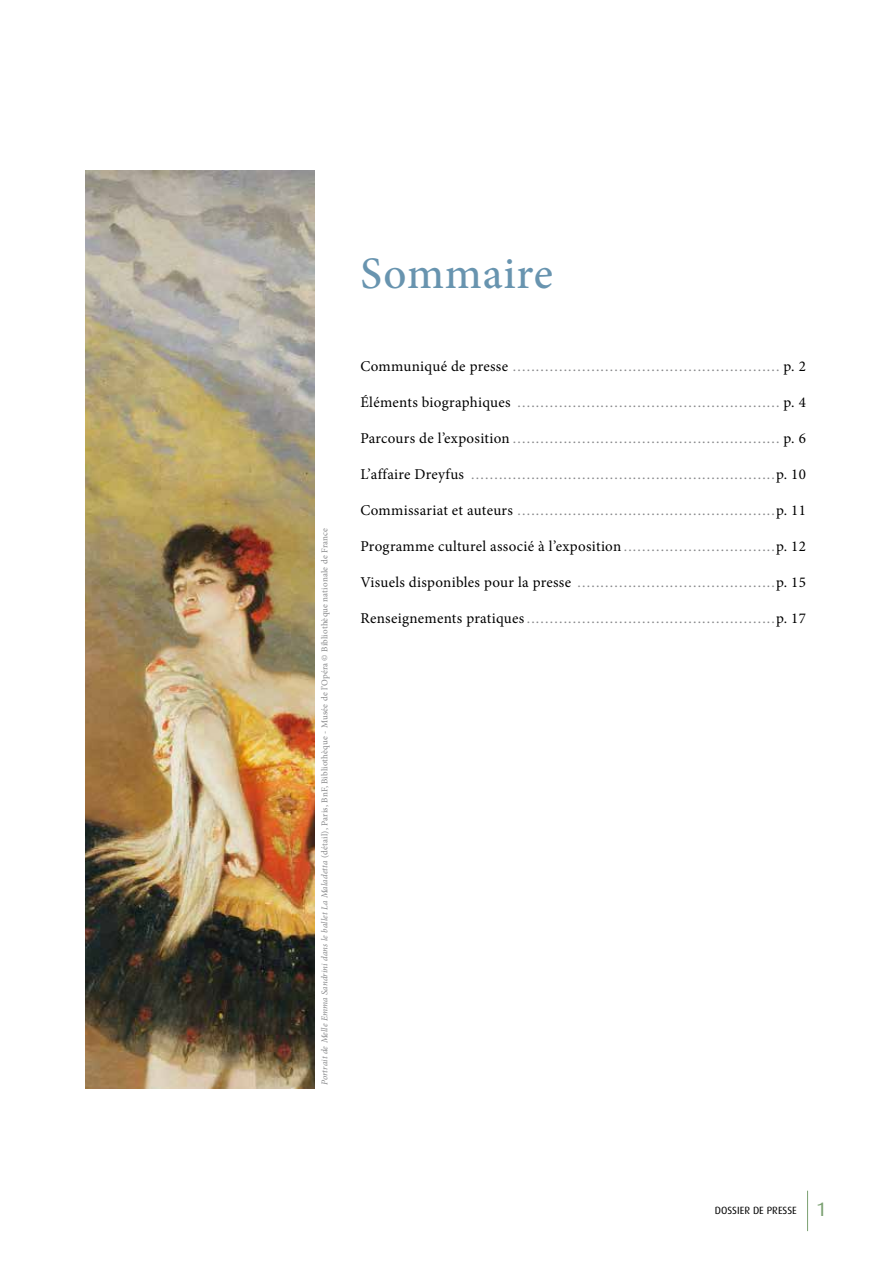
<style>
.page{position:relative;width:893px;height:1263px;background:#fff}
.page>*{position:absolute;margin:0;border:0;box-sizing:border-box;transform-origin:0 0}
.t1{font:500 45px "Minion Pro";letter-spacing:.02em;color:#6894af}
.t2{font:15px "Minion Pro";letter-spacing:.02em;color:#87888a}
.t3{font:15px "Minion Pro";letter-spacing:.02em;color:#000}
.t4{font:10.5px "Dax";color:#000}
.t5{font:9px "Minion Pro";letter-spacing:.02em;color:#87888a}
.s1{font-style:italic}
.s2{color:#000}
.s3{color:#87888a}
.s4{font-size:19.5px;color:#7ba172}
</style>
<div class="page">
<hr style="left:807px;top:1191px;width:1px;height:40px;background:#7ba172">
<img style="left:85px;top:170px;width:230px;height:919px">
<p class="t5" style="left:319px;top:1085px;width:559px;rotate:-90deg"><span class="s1">Portrait de Melle Emma Sandrini dans le ballet La Maladetta</span> (détail), Paris, BnF, Bibliothèque - Musée de l’Opéra © Bibliothèque nationale de France</p>
<h1 class="t1" style="left:360px;top:243px;width:194px">Sommaire</h1>
<p class="t2" style="left:360px;top:356px;width:447px"><span class="s2">Communiqué de presse</span> .......................................................... <span class="s2">p. 2</span></p>
<p class="t2" style="left:360px;top:392px;width:447px"><span class="s2">Éléments biographiques</span> ......................................................... <span class="s2">p. 4</span></p>
<p class="t2" style="left:360px;top:428px;width:447px"><span class="s2">Parcours de l’exposition</span> .......................................................... <span class="s2">p. 6</span></p>
<p class="t2" style="left:360px;top:464px;width:447px"><span class="s2">L’affaire Dreyfus</span> ..................................................................<span class="s2">p. 10</span></p>
<p class="t2" style="left:360px;top:500px;width:447px"><span class="s2">Commissariat et auteurs</span> ........................................................<span class="s2">p. 11</span></p>
<p class="t3" style="left:360px;top:536px;width:447px">Programme culturel associé à l’exposition<span class="s3">.................................</span>p. 12</p>
<p class="t2" style="left:360px;top:572px;width:447px"><span class="s2">Visuels disponibles pour la presse</span> ...........................................<span class="s2">p. 15</span></p>
<p class="t2" style="left:360px;top:608px;width:447px"><span class="s2">Renseignements pratiques</span>......................................................<span class="s2">p. 17</span></p>
<p class="t4" style="left:715px;top:1205px;width:113px">DOSSIER DE PRESSE <span class="s4">1</span></p>
</div>
